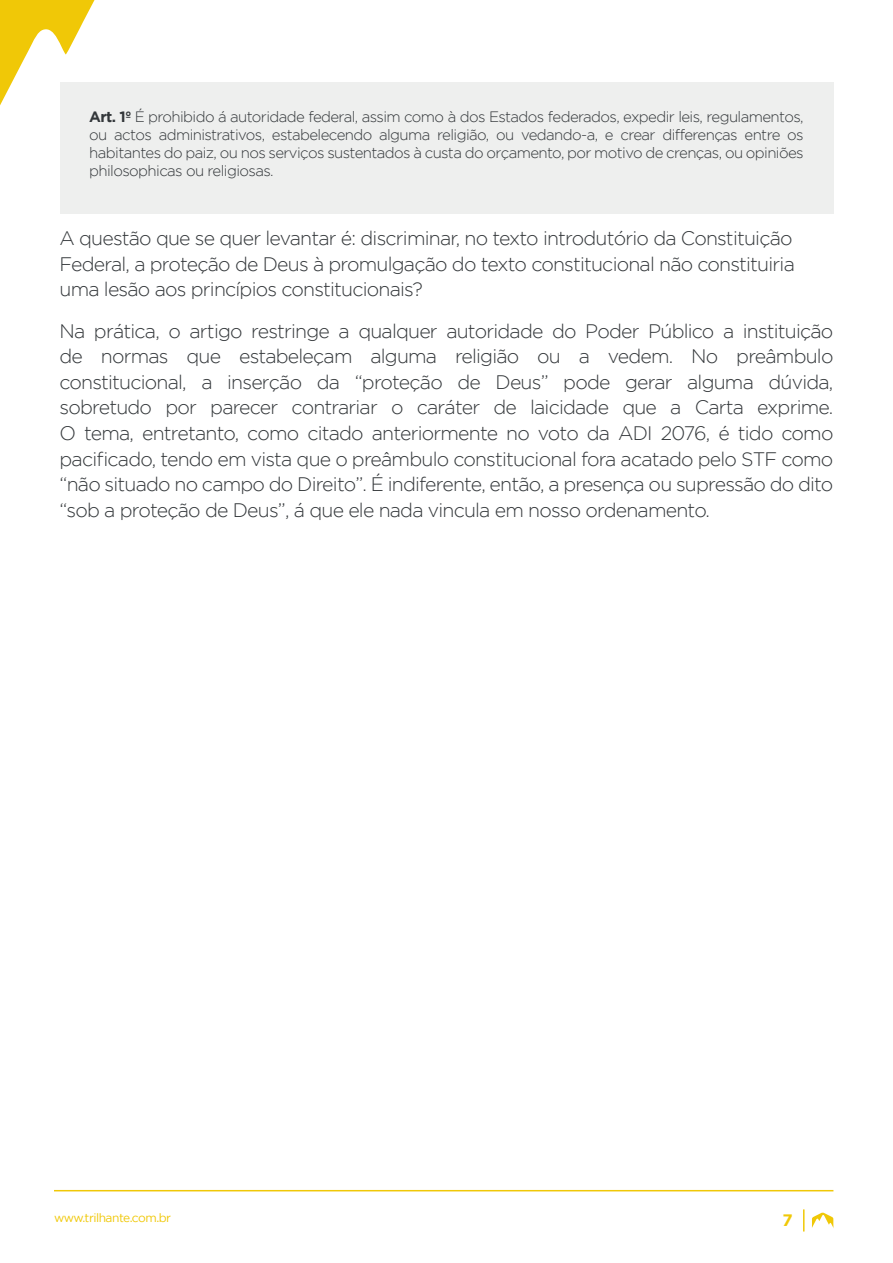
<style>
.page{position:relative;width:893px;height:1263px;background:#fff}
.page>*{position:absolute;margin:0;border:0;box-sizing:border-box;transform-origin:0 0}
.Parágrafo_Texto{font:300 19.5px/25.5px "Gotham";letter-spacing:-.04em;color:#33373a;text-align:justify}
.t1{font:700 16.5px "Gotham";color:#f0c807}
.t2{font:300 15px/18px "Gotham";letter-spacing:-.04em;color:#33373a;text-align:justify}
.t3{font:12px "Gotham";letter-spacing:-.04em;color:#f0c807}
.s1{font-weight:700}
</style>
<div class="page">
<svg style="left:0;top:0;width:95px;height:106px"></svg>
<svg style="left:803px;top:1209px;width:1px;height:22px"></svg>
<svg style="left:811px;top:1212px;width:23px;height:16px"></svg>
<hr style="left:54px;top:1190px;width:779px;height:1px;background:#f0c807">
<div style="left:60px;top:82px;width:773px;height:132px;background:#eeefee"></div>
<p class="t2" style="left:89px;top:108px;width:716px"><span class="s1">Art. 1º</span> É prohibido á autoridade federal, assim como à dos Estados federados, expedir leis, regulamentos, ou actos administrativos, estabelecendo alguma religião, ou vedando-a, e crear differenças entre os habitantes do paiz, ou nos serviços sustentados à custa do orçamento, por motivo de crenças, ou opiniões philosophicas ou religiosas.</p>
<p class="Parágrafo_Texto" style="left:60px;top:226px;width:737px">A questão que se quer levantar é: discriminar, no texto introdutório da Constituição Federal, a proteção de Deus à promulgação do texto constitucional não constituiria uma lesão aos princípios constitucionais?</p>
<p class="Parágrafo_Texto" style="left:60px;top:318px;width:775px">Na prática, o artigo restringe a qualquer autoridade do Poder Público a instituição de normas que estabeleçam alguma religião ou a vedem. No preâmbulo constitucional, a inserção da “proteção de Deus” pode gerar alguma dúvida, sobretudo por parecer contrariar o caráter de laicidade que a Carta exprime.<br>O tema, entretanto, como citado anteriormente no voto da ADI 2076, é tido como pacificado, tendo em vista que o preâmbulo constitucional fora acatado pelo STF como “não situado no campo do Direito”. É indiferente, então, a presença ou supressão do dito “sob a proteção de Deus”, á que ele nada vincula em nosso ordenamento.</p>
<p class="t3" style="left:54px;top:1211px;width:119px">www.trilhante.com.br</p>
<p class="t1" style="left:782px;top:1211px;width:12px">7</p>
</div>
